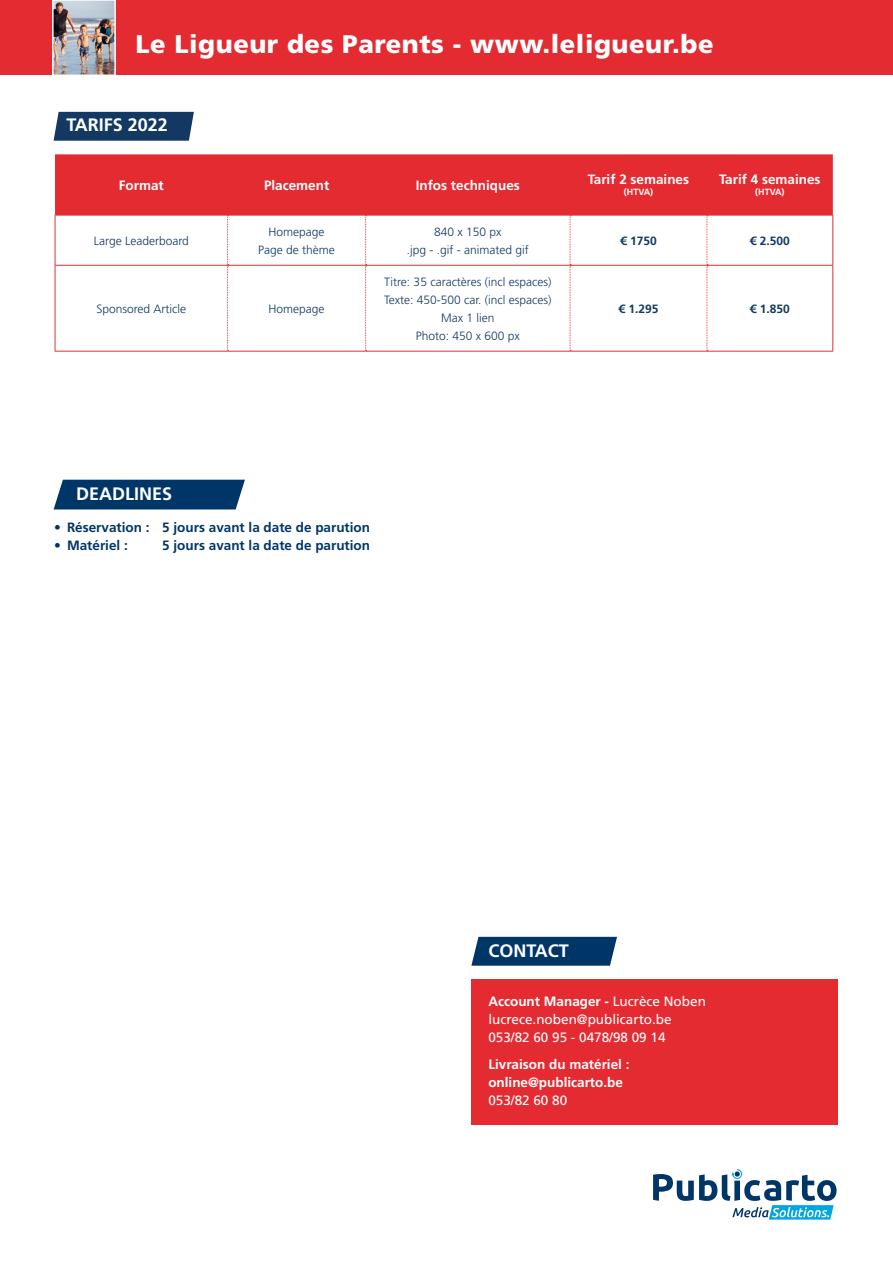
<style>
.page{position:relative;width:893px;height:1263px;background:#fff}
.page>*{position:absolute;margin:0;border:0;box-sizing:border-box;transform-origin:0 0}
.t1{font:900 25.5px "Frutiger LT Std";letter-spacing:.02em;color:#fff}
.t2{font:700 18px "Frutiger LT Std";color:#fff}
.t3{font:700 13.5px "Frutiger LT Std";color:#fff}
.t4{font:700 13.5px "Frutiger LT Std";color:#003667}
.t5{font:13.5px "Frutiger LT Std";color:#fff}
.t6{font:300 12px/18px "Frutiger LT Std";color:#133963}
.t7{font:700 12px "Frutiger LT Std";color:#133963}
.t8{font:700 9px "Frutiger LT Std";color:#fff}
.s1{font-weight:300}
.s2{font-weight:400}
</style>
<div class="page">
<svg style="left:54px;top:112px;width:140px;height:29px;background:#1d4169"></svg>
<svg style="left:653px;top:1169px;width:183px;height:50px"></svg>
<div style="left:0;top:0;width:893px;height:74px;background:#e42b32"></div>
<img style="left:51px;top:0;width:66px;height:75px">
<div style="left:54px;top:480px;width:191px;height:29px;background:#003667"></div>
<div style="left:55px;top:154px;width:778px;height:61px;background:#e42b32"></div>
<hr style="left:55px;top:215px;width:173px;height:1px;background:#e42b32">
<hr style="left:55px;top:215px;width:1px;height:50px;background:#e42b32">
<hr style="left:228px;top:215px;width:138px;height:1px;background:#e42b32">
<hr style="left:366px;top:215px;width:204px;height:1px;background:#e42b32">
<hr style="left:570px;top:215px;width:137px;height:1px;background:#e42b32">
<hr style="left:707px;top:215px;width:126px;height:1px;background:#e42b32">
<hr style="left:832px;top:215px;width:1px;height:50px;background:#e42b32">
<hr style="left:55px;top:265px;width:173px;height:1px;background:#e42b32">
<hr style="left:55px;top:266px;width:1px;height:85px;background:#e42b32">
<hr style="left:228px;top:265px;width:138px;height:1px;background:#e42b32">
<hr style="left:366px;top:265px;width:204px;height:1px;background:#e42b32">
<hr style="left:570px;top:265px;width:137px;height:1px;background:#e42b32">
<hr style="left:707px;top:265px;width:126px;height:1px;background:#e42b32">
<hr style="left:832px;top:266px;width:1px;height:85px;background:#e42b32">
<hr style="left:55px;top:351px;width:173px;height:1px;background:#e42b32">
<hr style="left:228px;top:351px;width:138px;height:1px;background:#e42b32">
<hr style="left:366px;top:351px;width:204px;height:1px;background:#e42b32">
<hr style="left:570px;top:351px;width:137px;height:1px;background:#e42b32">
<hr style="left:707px;top:351px;width:126px;height:1px;background:#e42b32">
<svg style="left:227px;top:215px;width:2px;height:136px"></svg>
<svg style="left:365px;top:215px;width:2px;height:136px"></svg>
<svg style="left:570px;top:215px;width:1px;height:136px"></svg>
<svg style="left:707px;top:215px;width:1px;height:136px"></svg>
<svg style="left:471px;top:937px;width:146px;height:29px;background:#0f4270"></svg>
<div style="left:471px;top:979px;width:367px;height:146px;background:#e42b32"></div>
<p class="t1" style="left:135px;top:29px;width:580px">Le Ligueur des Parents - www.leligueur.be</p>
<p class="t2" style="left:66px;top:114px;width:103px">TARIFS 2022</p>
<p class="t3" style="left:119px;top:177px;width:47px">Format</p>
<p class="t3" style="left:264px;top:177px;width:67px">Placement</p>
<p class="t3" style="left:416px;top:177px;width:106px">Infos techniques</p>
<p class="t6" style="left:94px;top:232px;width:97px">Large Leaderboard</p>
<p class="t6" style="left:269px;top:223px;width:58px">Homepage</p>
<p class="t6" style="left:258px;top:241px;width:78px">Page de thème</p>
<p class="t6" style="left:96px;top:300px;width:91px">Sponsored Article</p>
<p class="t6" style="left:269px;top:300px;width:58px">Homepage</p>
<p class="t6" style="left:434px;top:223px;width:69px">840 x 150 px</p>
<p class="t6" style="left:407px;top:241px;width:124px">.jpg - .gif - animated gif</p>
<p class="t6" style="left:384px;top:273px;width:169px">Titre: 35 caractères (incl espaces)<br>Texte: 450-500 car. (incl espaces)</p>
<p class="t6" style="left:441px;top:309px;width:55px">Max 1 lien</p>
<p class="t6" style="left:416px;top:327px;width:106px">Photo: 450 x 600 px</p>
<p class="t3" style="left:588px;top:172px;width:103px">Tarif 2 semaines</p>
<p class="t8" style="left:624px;top:187px;width:31px">(HTVA)</p>
<p class="t3" style="left:719px;top:172px;width:103px">Tarif 4 semaines</p>
<p class="t8" style="left:755px;top:187px;width:31px">(HTVA)</p>
<p class="t7" style="left:620px;top:233px;width:38px">€ 1750</p>
<p class="t7" style="left:750px;top:233px;width:42px">€ 2.500</p>
<p class="t7" style="left:618px;top:301px;width:42px">€ 1.295</p>
<p class="t7" style="left:750px;top:301px;width:42px">€ 1.850</p>
<p class="t2" style="left:76px;top:483px;width:98px">DEADLINES</p>
<p class="t4" style="left:54px;top:520px;width:317px"><span class="s1">•</span> Réservation : 5 jours avant la date de parution</p>
<p class="t4" style="left:54px;top:538px;width:75px"><span class="s1">•</span> Matériel :</p>
<p class="t4" style="left:162px;top:538px;width:209px">5 jours avant la date de parution</p>
<p class="t2" style="left:488px;top:940px;width:82px">CONTACT</p>
<p class="t3" style="left:488px;top:994px;width:219px">Account Manager - <span class="s2">Lucrèce Noben</span></p>
<p class="t5" style="left:488px;top:1012px;width:185px">lucrece.noben@publicarto.be</p>
<p class="t5" style="left:488px;top:1030px;width:179px">053/82 60 95 - 0478/98 09 14</p>
<p class="t3" style="left:488px;top:1056px;width:143px">Livraison du matériel :</p>
<p class="t3" style="left:488px;top:1074px;width:136px">online@publicarto.be</p>
<p class="t5" style="left:488px;top:1092px;width:80px">053/82 60 80</p>
</div>
